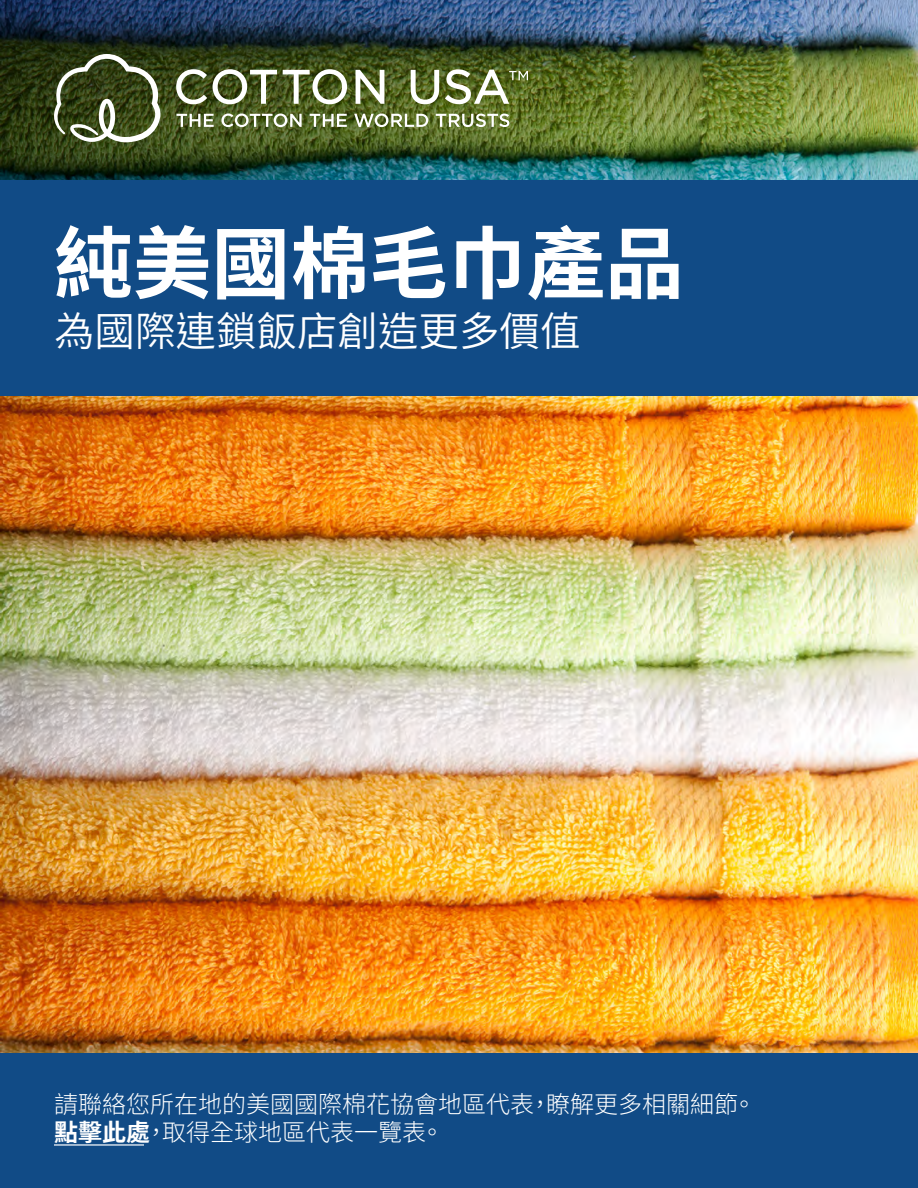
<style>
.page{position:relative;width:918px;height:1188px;background:#fff}
.page>*{position:absolute;margin:0;border:0;box-sizing:border-box;transform-origin:0 0}
.t1{font:700 78.75px "Noto Sans CJ Ktc";color:#fff}
.t2{font:600 40.5px "Noto Sans CJ Ktc";color:#fff}
.t3{font:300 24px/28.8px "Noto Sans CJ Ktc";color:#fff}
.s1{font-weight:700}
</style>
<div class="page">
<img style="left:0;top:396px;width:918px;height:657px">
<img style="left:0;top:0;width:918px;height:180px">
<div style="left:0;top:180px;width:918px;height:216px;background:#114b86"></div>
<svg style="left:47px;top:54px;width:114px;height:88px;background:#57623e"></svg>
<svg style="left:176px;top:69px;width:31px;height:35px"></svg>
<svg style="left:213px;top:69px;width:64px;height:35px"></svg>
<svg style="left:283px;top:69px;width:64px;height:35px"></svg>
<svg style="left:356px;top:70px;width:28px;height:34px"></svg>
<svg style="left:411px;top:70px;width:28px;height:34px"></svg>
<svg style="left:445px;top:69px;width:83px;height:35px"></svg>
<svg style="left:177px;top:114px;width:37px;height:13px"></svg>
<svg style="left:221px;top:114px;width:81px;height:13px"></svg>
<svg style="left:310px;top:114px;width:37px;height:13px"></svg>
<svg style="left:354px;top:114px;width:74px;height:13px"></svg>
<svg style="left:436px;top:114px;width:73px;height:13px"></svg>
<div style="left:0;top:1053px;width:918px;height:135px;background:#114b86"></div>
<hr style="left:54px;top:1144px;width:90px;height:2px;background:#fff">
<h1 class="t1" style="left:54px;top:219px;width:631px">純美國棉毛巾產品</h1>
<h2 class="t2" style="left:54px;top:309px;width:528px">為國際連鎖飯店創造更多價值</h2>
<p class="t3" style="left:54px;top:1090px;width:703px">請聯絡您所在地的美國國際棉花協會地區代表，瞭解更多相關細節。<span class="s1">點擊此處</span>，取得全球地區代表一覽表。</p>
</div>
